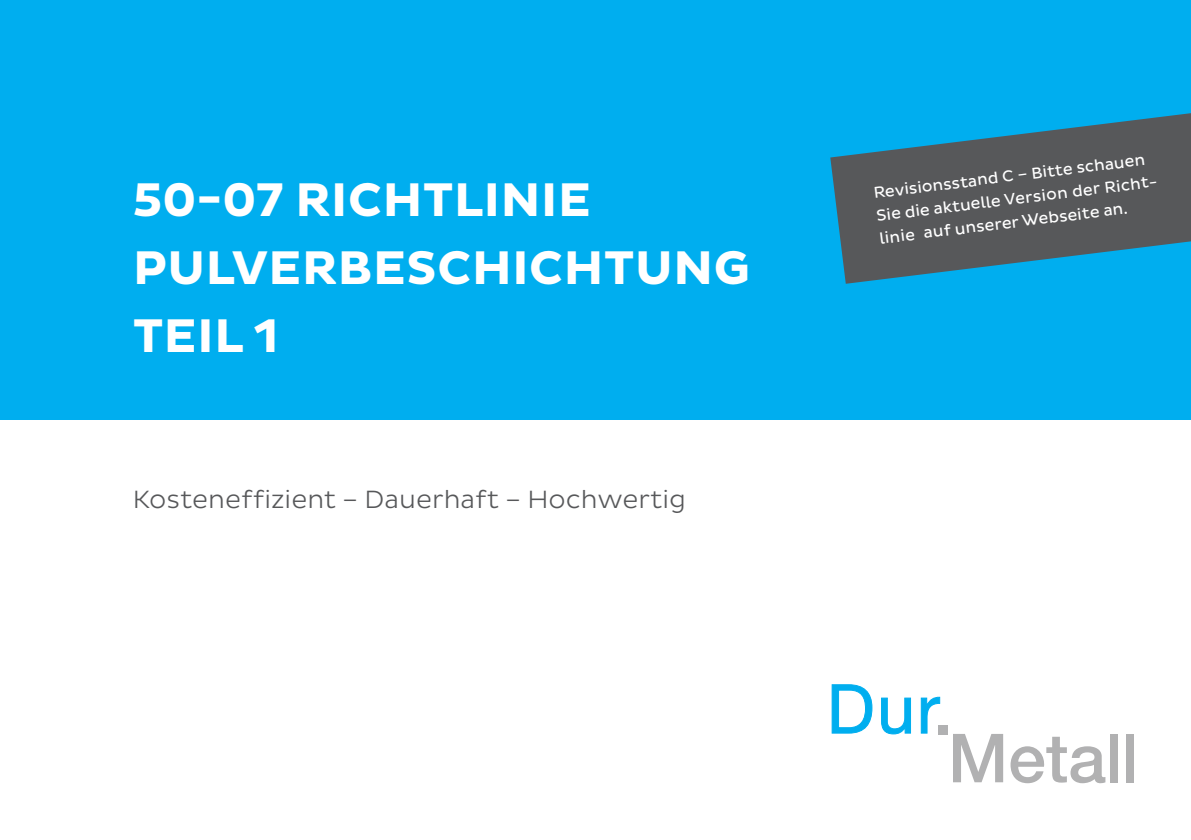
<style>
.page{position:relative;width:1191px;height:840px;background:#fff}
.page>*{position:absolute;margin:0;border:0;box-sizing:border-box;transform-origin:0 0}
.t1{font:700 48px/68px "Pluto Sans";letter-spacing:.015em;color:#fff}
.t2{font:300 25.4px "Pluto Sans";color:#57585a}
.t3{font:16px/23px "Pluto Sans";color:#fff}
</style>
<div class="page">
<div style="left:0;top:0;width:1191px;height:420px;background:#00aeef"></div>
<svg style="left:831px;top:684px;width:41px;height:49px"></svg>
<svg style="left:881px;top:697px;width:30px;height:37px"></svg>
<svg style="left:920px;top:696px;width:20px;height:37px"></svg>
<div style="left:938px;top:724px;width:9px;height:9px;background:#b1b1b2"></div>
<svg style="left:953px;top:734px;width:50px;height:47px"></svg>
<svg style="left:1010px;top:736px;width:95px;height:46px"></svg>
<div style="left:1110px;top:733px;width:8px;height:48px;background:#b1b1b2"></div>
<div style="left:1126px;top:733px;width:8px;height:48px;background:#b1b1b2"></div>
<svg style="left:830px;top:113px;width:361px;height:170px;fill:#57585a"></svg>
<h1 class="t1" style="left:133px;top:167px;width:619px">50-07 RICHTLINIE<br>PULVERBESCHICHTUNG<br>TEIL 1</h1>
<h2 class="t2" style="left:133px;top:484px;width:555px">Kosteneffizient – Dauerhaft – Hochwertig</h2>
<p class="t3" style="left:872px;top:181px;width:284px;rotate:-7deg">Revisionsstand C – Bitte schauen<br>Sie die aktuelle Version der Richt&shy;linie auf unserer Webseite an.</p>
</div>
